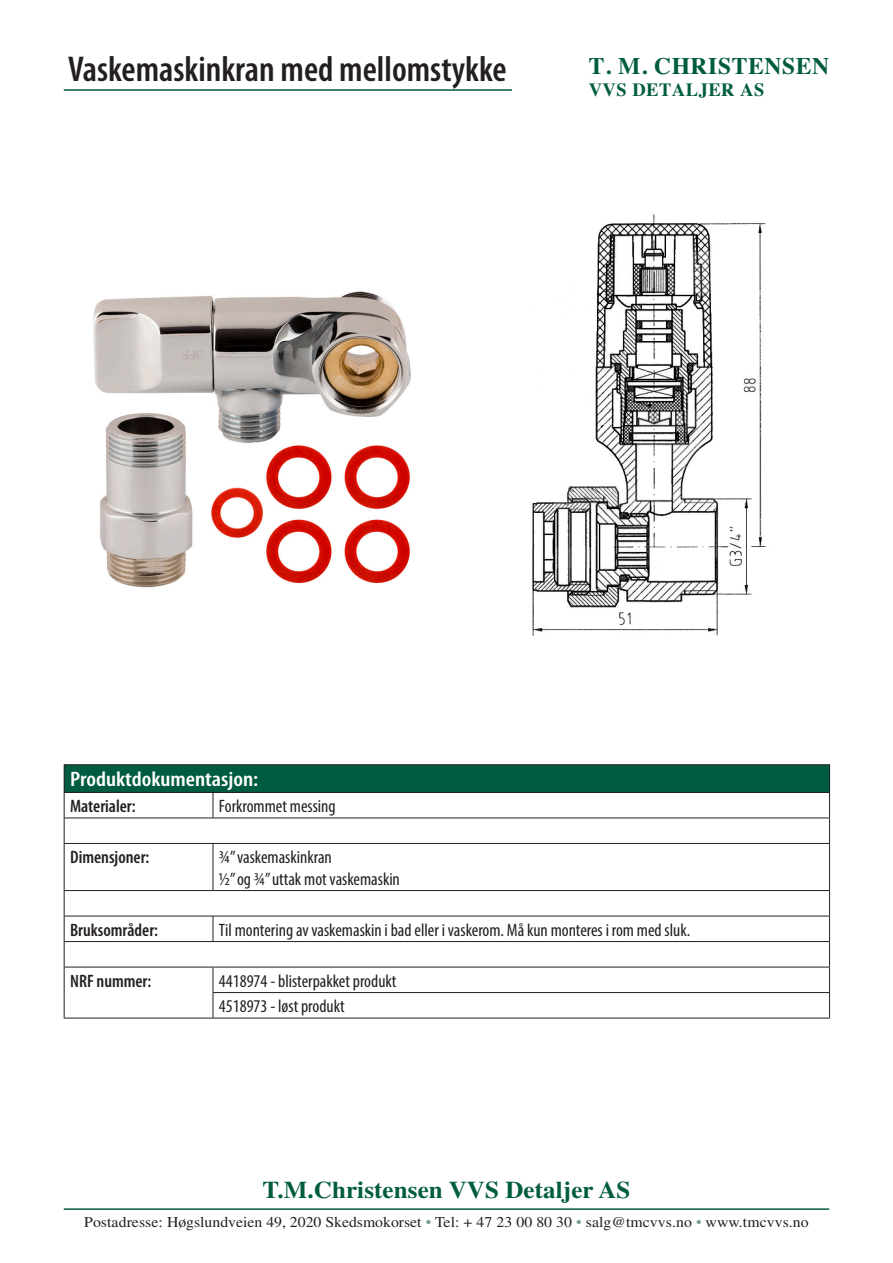
<style>
.page{position:relative;width:893px;height:1263px;background:#fff}
.page>*{position:absolute;margin:0;border:0;box-sizing:border-box;transform-origin:0 0}
.t1{font:600 condensed 36px "Myriad Pro";color:#231f20}
.t2{font:700 24px "Times";letter-spacing:.005em;color:#005c41;scale:1.04 1}
.t3{font:700 23.7px "Times";letter-spacing:.025em;color:#005c41}
.t4{font:600 condensed 21px "Myriad Pro";color:#fff;scale:1.12 1}
.t5{font:700 18.6px "Times";letter-spacing:.025em;color:#005c41}
.t6{font:condensed 18px/21.6px "Myriad Pro";color:#231f20}
.t7{font:600 condensed 18px "Myriad Pro";color:#231f20}
.t8{font:15px "Times";letter-spacing:.005em;color:#231f20;scale:1.05 1}
.s1{color:#789d92}
</style>
<div class="page">
<hr style="left:64px;top:1208px;width:765px;height:2px;background:#005c41">
<hr style="left:64px;top:89px;width:448px;height:2px;background:#005c41">
<div style="left:64px;top:765px;width:766px;height:27px;background:#005c41"></div>
<hr style="left:64px;top:764px;width:149px;height:1px;background:#231f20">
<hr style="left:213px;top:764px;width:617px;height:1px;background:#231f20">
<hr style="left:64px;top:792px;width:149px;height:1px;background:#231f20">
<hr style="left:213px;top:792px;width:617px;height:1px;background:#231f20">
<svg style="left:213px;top:793px;width:1px;height:24px"></svg>
<hr style="left:64px;top:817px;width:149px;height:1px;background:#231f20">
<svg style="left:64px;top:765px;width:1px;height:78px"></svg>
<hr style="left:213px;top:817px;width:617px;height:1px;background:#231f20">
<svg style="left:829px;top:765px;width:1px;height:78px"></svg>
<hr style="left:64px;top:843px;width:149px;height:1px;background:#231f20">
<hr style="left:64px;top:844px;width:1px;height:46px;background:#231f20">
<hr style="left:213px;top:843px;width:617px;height:1px;background:#231f20">
<hr style="left:213px;top:844px;width:1px;height:46px;background:#231f20">
<hr style="left:829px;top:844px;width:1px;height:46px;background:#231f20">
<hr style="left:64px;top:890px;width:149px;height:1px;background:#231f20">
<hr style="left:213px;top:890px;width:617px;height:1px;background:#231f20">
<hr style="left:64px;top:916px;width:149px;height:1px;background:#231f20">
<hr style="left:213px;top:916px;width:617px;height:1px;background:#231f20">
<svg style="left:213px;top:916px;width:1px;height:25px"></svg>
<hr style="left:64px;top:941px;width:149px;height:1px;background:#231f20">
<hr style="left:213px;top:941px;width:617px;height:1px;background:#231f20">
<hr style="left:64px;top:967px;width:149px;height:1px;background:#231f20">
<hr style="left:213px;top:967px;width:617px;height:1px;background:#231f20">
<svg style="left:64px;top:891px;width:1px;height:127px"></svg>
<hr style="left:213px;top:992px;width:617px;height:1px;background:#231f20">
<svg style="left:213px;top:967px;width:1px;height:51px"></svg>
<svg style="left:829px;top:891px;width:1px;height:127px"></svg>
<hr style="left:64px;top:1018px;width:149px;height:1px;background:#231f20">
<hr style="left:213px;top:1018px;width:617px;height:1px;background:#231f20">
<img style="left:93px;top:291px;width:318px;height:297px">
<img style="left:532px;top:214px;width:234px;height:422px">
<h1 class="t1" style="left:68px;top:49px;width:440px">Vaskemaskinkran med mellomstykke</h1>
<h3 class="t3" style="left:589px;top:43px;width:242px">T. M. CHRISTENSEN</h3>
<p class="t5" style="left:589px;top:72px;width:177px">VVS DETALJER AS</p>
<p class="t4" style="left:70px;top:768px;width:169px">Produktdokumentasjon:</p>
<p class="t7" style="left:70px;top:796px;width:67px">Materialer:</p>
<p class="t6" style="left:219px;top:795px;width:118px">Forkrommet messing</p>
<p class="t7" style="left:70px;top:847px;width:81px">Dimensjoner:</p>
<p class="t6" style="left:219px;top:846px;width:182px">¾” vaskemaskinkran<br>½” og ¾” uttak mot vaskemaskin</p>
<p class="t7" style="left:70px;top:920px;width:89px">Bruksområder:</p>
<p class="t6" style="left:219px;top:918px;width:473px">Til montering av vaskemaskin i bad eller i vaskerom. Må kun monteres i rom med sluk.</p>
<p class="t7" style="left:70px;top:971px;width:83px">NRF nummer:</p>
<p class="t6" style="left:219px;top:968px;width:179px;line-height:25.5px">4418974 - blisterpakket produkt<br>4518973 - løst produkt</p>
<h2 class="t2" style="left:263px;top:1175px;width:355px">T.M.Christensen VVS Detaljer AS</h2>
<p class="t8" style="left:84px;top:1213px;width:692px">Postadresse: Høgslundveien 49, 2020 Skedsmokorset <span class="s1">•</span> Tel: + 47 23 00 80 30 <span class="s1">•</span> salg@tmcvvs.no <span class="s1">•</span> www.tmcvvs.no</p>
</div>
